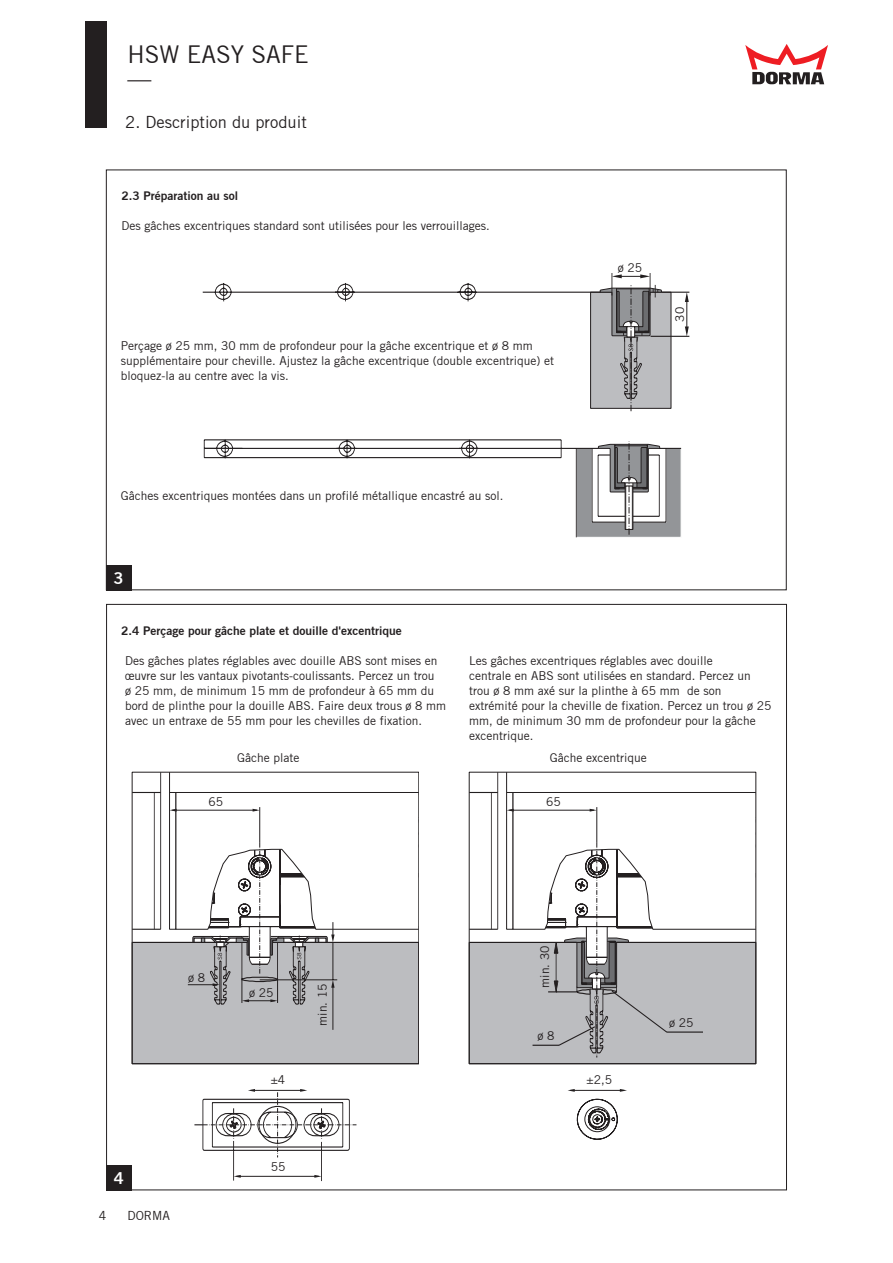
<style>
.page{position:relative;width:893px;height:1263px;background:#fff}
.page>*{position:absolute;margin:0;border:0;box-sizing:border-box;transform-origin:0 0}
.t1{font:24px/24px "Trade Gothic";color:#231f20}
.t2{font:16.5px "Trade Gothic";color:#231f20}
.t3{font:16.5px "Trade Gothic Bold Two";color:#fff}
.t4{font:12.3px "Trade Gothic";color:#231f20}
.t5{font:12px/15px "Trade Gothic";color:#231f20}
.t6{font:12px "Trade Gothic Bold Two";color:#231f20}
</style>
<div class="page">
<div style="left:85px;top:21px;width:21px;height:107px;background:#231f20"></div>
<svg style="left:745px;top:44px;width:83px;height:40px"></svg>
<svg style="left:194px;top:1089px;width:162px;height:92px"></svg>
<svg style="left:132px;top:772px;width:287px;height:292px"></svg>
<hr style="left:333px;top:985px;width:1px;height:45px;background:#231f20">
<svg style="left:169px;top:772px;width:250px;height:232px"></svg>
<svg style="left:469px;top:772px;width:287px;height:292px"></svg>
<hr style="left:469px;top:942px;width:115px;height:1px;background:#231f20">
<hr style="left:609px;top:942px;width:147px;height:1px;background:#231f20">
<svg style="left:568px;top:1089px;width:59px;height:51px"></svg>
<svg style="left:203px;top:273px;width:487px;height:138px"></svg>
<svg style="left:204px;top:439px;width:477px;height:99px"></svg>
<svg style="left:598px;top:441px;width:62px;height:94px"></svg>
<hr style="left:625px;top:486px;width:1px;height:43px;background:#231f20">
<hr style="left:632px;top:486px;width:1px;height:43px;background:#231f20">
<div style="left:106px;top:565px;width:25px;height:25px;background:#231f20"></div>
<div style="left:106px;top:1165px;width:26px;height:25px;background:#231f20"></div>
<h1 class="t1" style="left:128px;top:42px;width:183px">HSW EASY SAFE —</h1>
<h2 class="t2" style="left:125px;top:112px;width:183px">2. Description du produit</h2>
<p class="t6" style="left:121px;top:188px;width:118px">2.3 Préparation au sol</p>
<p class="t5" style="left:121px;top:218px;width:370px">Des gâches excentriques standard sont utilisées pour les verrouillages.</p>
<p class="t5" style="left:121px;top:338px;width:435px">Perçage ø 25 mm, 30 mm de profondeur pour la gâche excentrique et ø 8 mm supplémentaire pour cheville. Ajustez la gâche excentrique (double excentrique) et bloquez-la au centre avec la vis.</p>
<p class="t5" style="left:121px;top:488px;width:384px">Gâches excentriques montées dans un profilé métallique encastré au sol.</p>
<h2 class="t3" style="left:114px;top:568px;width:12px">3</h2>
<p class="t6" style="left:121px;top:623px;width:282px">2.4 Perçage pour gâche plate et douille d'excentrique</p>
<p class="t5" style="left:618px;top:260px;width:26px">ø 25</p>
<p class="t5" style="left:672px;top:322px;width:16px;rotate:-90deg">30</p>
<p class="t5" style="left:125px;top:653px;width:322px">Des gâches plates réglables avec douille ABS sont mises en œuvre sur les vantaux pivotants-coulissants. Percez un trou<br>ø 25 mm, de minimum 15 mm de profondeur à 65 mm du bord de plinthe pour la douille ABS. Faire deux trous ø 8 mm avec un entraxe de 55 mm pour les chevilles de fixation.</p>
<p class="t5" style="left:469px;top:653px;width:304px">Les gâches excentriques réglables avec douille<br>centrale en ABS sont utilisées en standard. Percez un trou ø 8 mm axé sur la plinthe à 65 mm de son extrémité pour la cheville de fixation. Percez un trou ø 25 mm, de minimum 30 mm de profondeur pour la gâche excentrique.</p>
<p class="t5" style="left:208px;top:794px;width:16px">65</p>
<p class="t5" style="left:237px;top:750px;width:64px">Gâche plate</p>
<p class="t5" style="left:550px;top:750px;width:99px">Gâche excentrique</p>
<p class="t5" style="left:546px;top:794px;width:16px">65</p>
<p class="t5" style="left:188px;top:970px;width:18px">ø 8</p>
<h2 class="t3" style="left:114px;top:1168px;width:12px">4</h2>
<p class="t4" style="left:99px;top:1208px;width:9px">4</p>
<p class="t4" style="left:127px;top:1208px;width:44px">DORMA</p>
<p class="t5" style="left:249px;top:985px;width:26px">ø 25</p>
<p class="t5" style="left:271px;top:1072px;width:16px">±4</p>
<p class="t5" style="left:271px;top:1159px;width:16px">55</p>
<p class="t5" style="left:315px;top:1026px;width:43px;rotate:-90deg">min. 15</p>
<p class="t5" style="left:537px;top:987px;width:43px;rotate:-90deg">min. 30</p>
<p class="t5" style="left:537px;top:1028px;width:18px">ø 8</p>
<p class="t5" style="left:587px;top:1072px;width:27px">±2,5</p>
<p class="t5" style="left:669px;top:1015px;width:26px">ø 25</p>
</div>
